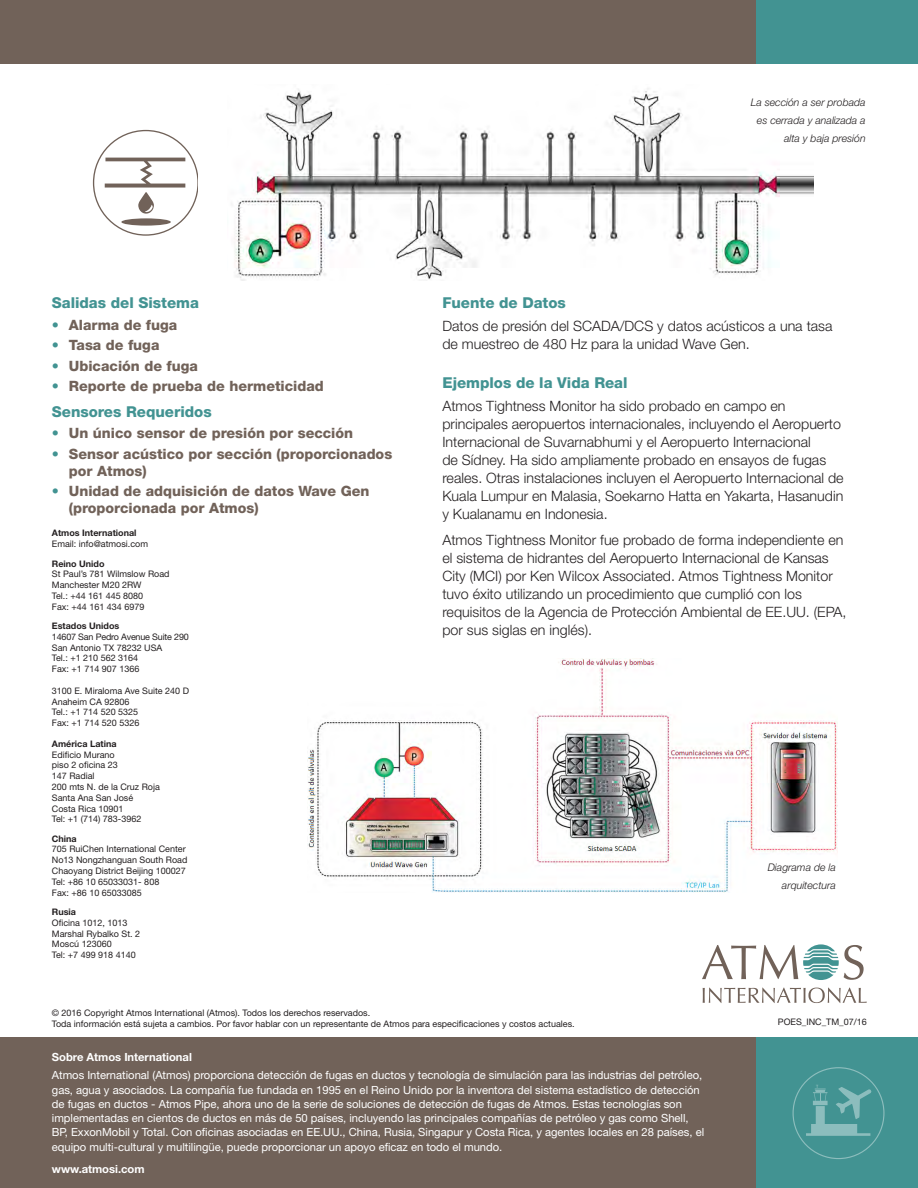
<style>
.page{position:relative;width:918px;height:1188px;background:#fff}
.page>*{position:absolute;margin:0;border:0;box-sizing:border-box;transform-origin:0 0}
._03_sub_heads{font:800 15px "Helvetica Neue LT Std";color:#429392}
._04_body_text{font:300 14.25px/18px "Helvetica Neue LT Std";color:#231f20}
.t1{font:800 14.25px/17.2px "Helvetica Neue LT Std";color:#716259}
._06_boiler{font:11.25px/14.2px "Helvetica Neue LT Std";color:#fff}
._06_boiler-2{font:700 11.25px "Helvetica Neue LT Std";color:#fff}
._08_image_captions{font:italic 300 10.5px/18px "Helvetica Neue LT Std";color:#231f20;text-align:right}
._10_Office_Address{font:9px/10.8px "Helvetica Neue LT Std";color:#231f20}
._07_legal_info{font:9px/10.8px "Helvetica Neue LT Std";color:#231f20}
._09_office_sub_headi{font:700 9px "Helvetica Neue LT Std";color:#231f20}
._09_office_sub_headi-2{font:9px "Helvetica Neue LT Std";letter-spacing:-.02em;color:#231f20}
._09_office_sub_headi-3{font:9px "Helvetica Neue LT Std";color:#231f20}
.s1{font-weight:300;color:#429392}
</style>
<div class="page">
<svg style="left:703px;top:988px;width:164px;height:15px"></svg>
<svg style="left:702px;top:944px;width:162px;height:36px"></svg>
<div style="left:0;top:0;width:918px;height:63px;background:#716259"></div>
<div style="left:757px;top:0;width:161px;height:63px;background:#429392"></div>
<div style="left:0;top:1037px;width:905px;height:151px;background:#716259"></div>
<div style="left:757px;top:1037px;width:161px;height:151px;background:#429392"></div>
<svg style="left:806px;top:1085px;width:65px;height:51px"></svg>
<img style="left:308px;top:658px;width:530px;height:234px">
<img style="left:234px;top:88px;width:580px;height:193px">
<svg style="left:93px;top:130px;width:105px;height:106px"></svg>
<p class="_08_image_captions" style="left:751px;top:93px;width:116px">La sección a ser probada es cerrada y analizada a alta y baja presión</p>
<p class="_03_sub_heads" style="left:52px;top:294px;width:149px">Salidas del Sistema</p>
<p class="t1" style="left:52px;top:316px;width:127px"><span class="s1">•</span> Alarma de fuga</p>
<p class="t1" style="left:52px;top:337px;width:109px"><span class="s1">•</span> Tasa de fuga</p>
<p class="t1" style="left:52px;top:357px;width:148px"><span class="s1">•</span> Ubicación de fuga</p>
<p class="t1" style="left:52px;top:377px;width:273px"><span class="s1">•</span> Reporte de prueba de hermeticidad</p>
<p class="_03_sub_heads" style="left:52px;top:402px;width:161px">Sensores Requeridos</p>
<p class="t1" style="left:52px;top:424px;width:303px"><span class="s1">•</span> Un único sensor de presión por sección</p>
<p class="t1" style="left:69px;top:445px;width:325px;text-indent:-17px"><span class="s1">•</span> Sensor acústico por sección (proporcionados por Atmos)</p>
<p class="t1" style="left:69px;top:483px;width:302px;text-indent:-17px"><span class="s1">•</span> Unidad de adquisición de datos Wave Gen (proporcionada por Atmos)</p>
<p class="_09_office_sub_headi" style="left:52px;top:528px;width:86px">Atmos International</p>
<p class="_10_Office_Address" style="left:52px;top:539px;width:98px">Email: info@atmosi.com</p>
<p class="_09_office_sub_headi" style="left:52px;top:558px;width:54px">Reino Unido</p>
<p class="_10_Office_Address" style="left:52px;top:569px;width:119px">St Paul’s 781 Wilmslow Road</p>
<p class="_10_Office_Address" style="left:52px;top:579px;width:91px">Manchester M20 2RW</p>
<p class="_10_Office_Address" style="left:52px;top:590px;width:93px">Tel.: +44 161 445 8080</p>
<p class="_10_Office_Address" style="left:52px;top:601px;width:94px">Fax: +44 161 434 6979</p>
<p class="_09_office_sub_headi" style="left:52px;top:620px;width:69px">Estados Unidos</p>
<p class="_09_office_sub_headi-2" style="left:52px;top:631px;width:138px">14607 San Pedro Avenue Suite 290</p>
<p class="_09_office_sub_headi-3" style="left:52px;top:642px;width:112px">San Antonio TX 78232 USA</p>
<p class="_10_Office_Address" style="left:52px;top:653px;width:88px">Tel.: +1 210 562 3164</p>
<p class="_10_Office_Address" style="left:52px;top:664px;width:89px">Fax: +1 714 907 1366</p>
<p class="_10_Office_Address" style="left:52px;top:685px;width:139px">3100 E. Miraloma Ave Suite 240 D</p>
<p class="_10_Office_Address" style="left:52px;top:696px;width:79px">Anaheim CA 92806</p>
<p class="_10_Office_Address" style="left:52px;top:707px;width:88px">Tel.: +1 714 520 5325</p>
<p class="_10_Office_Address" style="left:52px;top:718px;width:89px">Fax: +1 714 520 5326</p>
<p class="_09_office_sub_headi" style="left:52px;top:738px;width:66px">América Latina</p>
<p class="_10_Office_Address" style="left:52px;top:749px;width:64px">Edificio Murano</p>
<p class="_10_Office_Address" style="left:52px;top:760px;width:68px">piso 2 oficina 23</p>
<p class="_10_Office_Address" style="left:52px;top:770px;width:44px">147 Radial</p>
<p class="_10_Office_Address" style="left:52px;top:781px;width:110px">200 mts N. de la Cruz Roja</p>
<p class="_10_Office_Address" style="left:52px;top:792px;width:83px">Santa Ana San José</p>
<p class="_10_Office_Address" style="left:52px;top:803px;width:73px">Costa Rica 10901</p>
<p class="_10_Office_Address" style="left:52px;top:814px;width:91px">Tel: +1 (714) 783-3962</p>
<p class="_09_office_sub_headi" style="left:52px;top:833px;width:26px">China</p>
<p class="_10_Office_Address" style="left:52px;top:844px;width:135px">705 RuiChen International Center</p>
<p class="_10_Office_Address" style="left:52px;top:855px;width:137px">No13 Nongzhanguan South Road</p>
<p class="_10_Office_Address" style="left:52px;top:865px;width:136px">Chaoyang District Beijing 100027</p>
<p class="_10_Office_Address" style="left:52px;top:876px;width:109px">Tel: +86 10 65033031- 808</p>
<p class="_10_Office_Address" style="left:52px;top:887px;width:92px">Fax: +86 10 65033085</p>
<p class="_09_office_sub_headi" style="left:52px;top:906px;width:26px">Rusia</p>
<p class="_10_Office_Address" style="left:52px;top:917px;width:90px">Oficina 1012, 1013<br>Marshal Rybalko St. 2<br>Moscú 123060</p>
<p class="_10_Office_Address" style="left:52px;top:949px;width:85px">Tel: +7 499 918 4140</p>
<p class="_03_sub_heads" style="left:442px;top:294px;width:125px">Fuente de Datos</p>
<p class="_04_body_text" style="left:442px;top:316px;width:392px">Datos de presión del SCADA/DCS y datos acústicos a una tasa de muestreo de 480 Hz para la unidad Wave Gen.</p>
<p class="_03_sub_heads" style="left:442px;top:374px;width:187px">Ejemplos de la Vida Real</p>
<p class="_04_body_text" style="left:442px;top:396px;width:403px">Atmos Tightness Monitor ha sido probado en campo en principales aeropuertos internacionales, incluyendo el Aeropuerto Internacional de Suvarnabhumi y el Aeropuerto Internacional<br>de Sídney. Ha sido ampliamente probado en ensayos de fugas reales. Otras instalaciones incluyen el Aeropuerto Internacional de Kuala Lumpur en Malasia, Soekarno Hatta en Yakarta, Hasanudin y Kualanamu en Indonesia.</p>
<p class="_04_body_text" style="left:442px;top:531px;width:406px">Atmos Tightness Monitor fue probado de forma independiente en el sistema de hidrantes del Aeropuerto Internacional de Kansas City (MCI) por Ken Wilcox Associated. Atmos Tightness Monitor tuvo éxito utilizando un procedimiento que cumplió con los requisitos de la Agencia de Protección Ambiental de EE.UU. (EPA, por sus siglas en inglés).</p>
<p class="_08_image_captions" style="left:768px;top:858px;width:70px">Diagrama de la arquitectura</p>
<p class="_07_legal_info" style="left:52px;top:1008px;width:524px">© 2016 Copyright Atmos International (Atmos). Todos los derechos reservados.<br>Toda información está sujeta a cambios. Por favor hablar con un representante de Atmos para especificaciones y costos actuales.</p>
<p class="_06_boiler-2" style="left:52px;top:1050px;width:142px">Sobre Atmos International</p>
<p class="_06_boiler" style="left:52px;top:1068px;width:654px">Atmos International (Atmos) proporciona detección de fugas en ductos y tecnología de simulación para las industrias del petróleo, gas, agua y asociados. La compañía fue fundada en 1995 en el Reino Unido por la inventora del sistema estadístico de detección de fugas en ductos - Atmos Pipe, ahora uno de la serie de soluciones de detección de fugas de Atmos. Estas tecnologías son implementadas en cientos de ductos en más de 50 países, incluyendo las principales compañías de petróleo y gas como Shell, BP, ExxonMobil y Total. Con oficinas asociadas en EE.UU., China, Rusia, Singapur y Costa Rica, y agentes locales en 28 países, el equipo multi-cultural y multilingüe, puede proporcionar un apoyo eficaz en todo el mundo.</p>
<p class="_06_boiler-2" style="left:52px;top:1162px;width:94px">www.atmosi.com</p>
<p class="_07_legal_info" style="left:778px;top:1017px;width:90px">POES_INC_TM_07/16</p>
</div>
